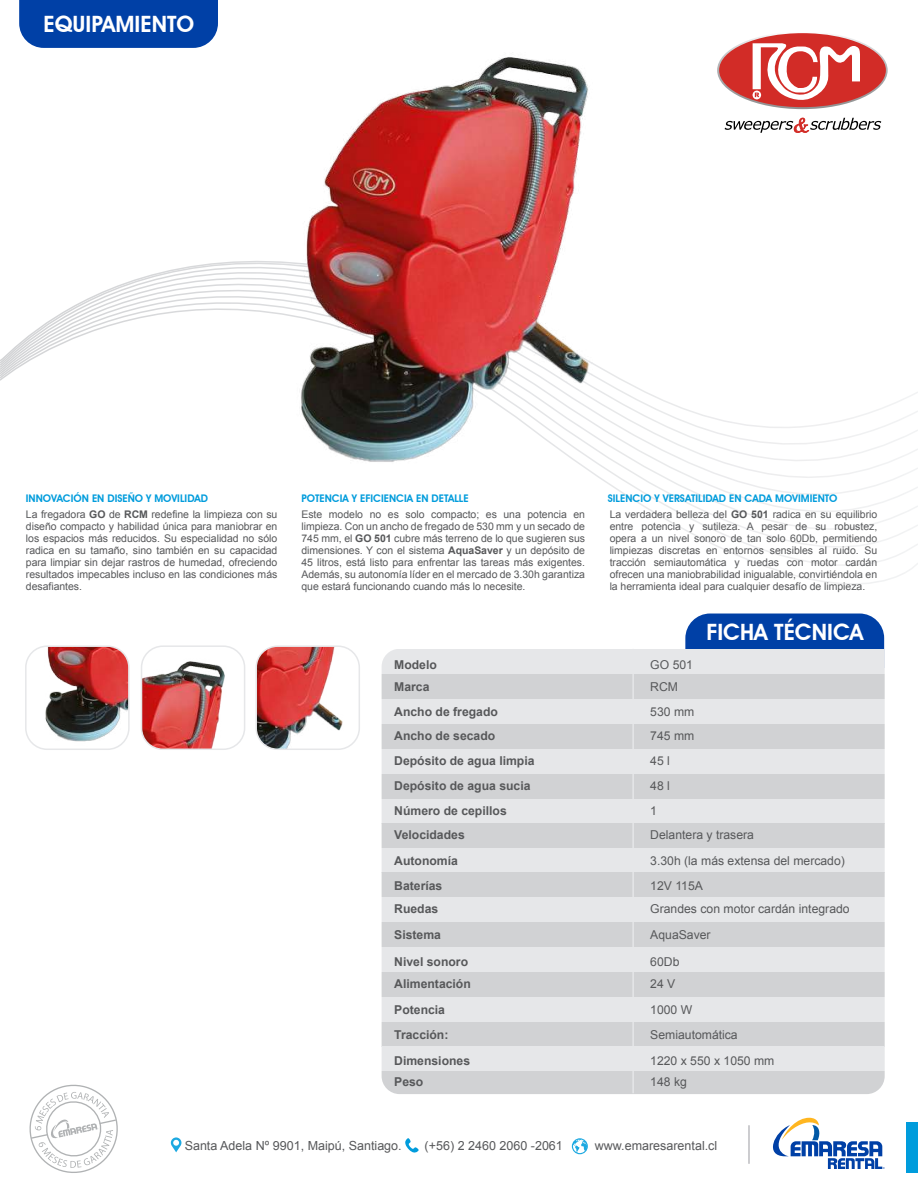
<style>
.page{position:relative;width:918px;height:1188px;background:#fff}
.page>*{position:absolute;margin:0;border:0;box-sizing:border-box;transform-origin:0 0}
.t1{font:600 22.5px "Avant Garde IT Cby BT";color:#fff}
.t2{font:12.6px "Arial";color:#57585a}
.t3{font:700 12.15px/24.8px "Arial";color:#57585a}
.t4{font:12.15px/24.8px "Arial";color:#57585a}
.t5{font:10.5px/12px "Arial";letter-spacing:-.005em;color:#57585a;text-align:justify}
.t6{font:600 10.5px "Avant Garde IT Cby BT";color:#009cdc}
.s1{font-weight:700}
</style>
<div class="page">
<svg style="left:0;top:263px;width:918px;height:386px"></svg>
<svg style="left:773px;top:1118px;width:112px;height:51px"></svg>
<div style="left:906px;top:1122px;width:12px;height:51px;background:#009cdc"></div>
<svg style="left:405px;top:1138px;width:14px;height:15px"></svg>
<svg style="left:572px;top:1138px;width:16px;height:16px"></svg>
<svg style="left:171px;top:1137px;width:10px;height:15px"></svg>
<hr style="left:748px;top:1125px;width:2px;height:39px;background:#bcbdc0">
<svg style="left:29px;top:1085px;width:89px;height:88px"></svg>
<svg style="left:717px;top:33px;width:171px;height:76px"></svg>
<svg style="left:725px;top:117px;width:156px;height:16px"></svg>
<div style="left:19px;top:0;width:199px;height:48px;background:#0040a6"></div>
<div style="left:685px;top:614px;width:199px;height:35px;background:#0040a6"></div>
<div style="left:382px;top:649px;width:503px;height:25px;background:#e6e7e9"></div>
<div style="left:382px;top:674px;width:503px;height:25px;background:#d1d2d4"></div>
<div style="left:382px;top:699px;width:503px;height:24px;background:#e6e7e9"></div>
<div style="left:382px;top:724px;width:503px;height:24px;background:#d1d2d4"></div>
<div style="left:382px;top:749px;width:503px;height:24px;background:#e6e7e9"></div>
<div style="left:382px;top:774px;width:503px;height:24px;background:#d1d2d4"></div>
<div style="left:382px;top:799px;width:503px;height:24px;background:#e6e7e9"></div>
<div style="left:382px;top:824px;width:503px;height:24px;background:#d1d2d4"></div>
<div style="left:382px;top:849px;width:503px;height:24px;background:#e6e7e9"></div>
<div style="left:382px;top:873px;width:503px;height:24px;background:#d1d2d4"></div>
<div style="left:382px;top:898px;width:503px;height:24px;background:#e6e7e9"></div>
<div style="left:382px;top:923px;width:503px;height:24px;background:#d1d2d4"></div>
<div style="left:382px;top:947px;width:503px;height:25px;background:#e6e7e9"></div>
<div style="left:382px;top:972px;width:503px;height:25px;background:#d1d2d4"></div>
<div style="left:382px;top:1022px;width:503px;height:25px;background:#d1d2d4"></div>
<div style="left:382px;top:997px;width:503px;height:25px;background:#e6e7e9"></div>
<div style="left:382px;top:1071px;width:503px;height:23px;background:#d1d2d4"></div>
<div style="left:382px;top:1047px;width:503px;height:24px;background:#e6e7e9"></div>
<hr style="left:632px;top:649px;width:2px;height:444px;background:#e6e7e9">
<img style="left:26px;top:646px;width:103px;height:101px">
<div style="left:25px;top:645px;width:105px;height:105px;border:2px solid #e6e7e9;border-radius:21px"></div>
<img style="left:142px;top:647px;width:103px;height:100px">
<div style="left:141px;top:645px;width:104px;height:105px;border:2px solid #e6e7e9;border-radius:21px"></div>
<img style="left:256px;top:646px;width:103px;height:101px">
<div style="left:255px;top:645px;width:105px;height:105px;border:2px solid #e6e7e9;border-radius:21px"></div>
<img style="left:209px;top:26px;width:472px;height:472px">
<h1 class="t1" style="left:44px;top:11px;width:152px">EQUIPAMIENTO</h1>
<p class="t6" style="left:26px;top:492px;width:183px">INNOVACIÓN EN DISEÑO Y MOVILIDAD</p>
<p class="t6" style="left:301px;top:492px;width:169px">POTENCIA Y EFICIENCIA EN DETALLE</p>
<p class="t6" style="left:608px;top:492px;width:231px">SILENCIO Y VERSATILIDAD EN CADA MOVIMIENTO</p>
<p class="t5" style="left:26px;top:508px;width:253px">La fregadora <span class="s1">GO</span> de <span class="s1">RCM</span> redefine la limpieza con su diseño compacto y habilidad única para maniobrar en los espacios más reducidos. Su especialidad no sólo radica en su tamaño, sino también en su capacidad para limpiar sin dejar rastros de humedad, ofreciendo resultados impecables incluso en las condiciones más desafiantes.</p>
<p class="t5" style="left:301px;top:508px;width:285px">Este modelo no es solo compacto; es una potencia en limpieza. Con un ancho de fregado de 530 mm y un secado de 745 mm, el <span class="s1">GO 501</span> cubre más terreno de lo que sugieren sus dimensiones. Y con el sistema <span class="s1">AquaSaver</span> y un depósito de 45 litros, está listo para enfrentar las tareas más exigentes.<br>Además, su autonomía líder en el mercado de 3.30h garantiza que estará funcionando cuando más lo necesite.</p>
<p class="t5" style="left:610px;top:508px;width:269px">La verdadera belleza del <span class="s1">GO 501</span> radica en su equilibrio entre potencia y sutileza. A pesar de su robustez, opera a un nivel sonoro de tan solo 60Db, permitiendo limpiezas discretas en entornos sensibles al ruido. Su tracción semiautomática y ruedas con motor cardán ofrecen una maniobrabilidad inigualable, convirtiéndola en la herramienta ideal para cualquier desafío de limpieza.</p>
<p class="t3" style="left:394px;top:654px;width:44px;line-height:22.2px">Modelo<br>Marca</p>
<p class="t3" style="left:394px;top:700px;width:142px">Ancho de fregado<br>Ancho de secado<br>Depósito de agua limpia<br>Depósito de agua sucia<br>Número de cepillos</p>
<p class="t3" style="left:394px;top:823px;width:72px">Velocidades</p>
<h1 class="t1" style="left:707px;top:618px;width:158px">FICHA TÉCNICA</h1>
<p class="t4" style="left:650px;top:654px;width:44px;line-height:22.2px">GO 501<br>RCM</p>
<p class="t4" style="left:650px;top:699px;width:46px">530 mm<br>745 mm<br>45 l<br>48 l<br>1</p>
<p class="t4" style="left:650px;top:822px;width:105px">Delantera y trasera</p>
<p class="t3" style="left:394px;top:848px;width:65px">Autonomía</p>
<p class="t4" style="left:650px;top:848px;width:196px">3.30h (la más extensa del mercado)</p>
<p class="t3" style="left:394px;top:874px;width:50px;line-height:23.7px">Baterías<br>Ruedas</p>
<p class="t4" style="left:650px;top:874px;width:201px;line-height:23.7px">12V 115A<br>Grandes con motor cardán integrado</p>
<p class="t3" style="left:394px;top:923px;width:48px">Sistema</p>
<p class="t4" style="left:650px;top:922px;width:62px">AquaSaver</p>
<p class="t3" style="left:394px;top:950px;width:75px">Nivel sonoro</p>
<p class="t3" style="left:394px;top:998px;width:52px">Potencia</p>
<p class="t4" style="left:650px;top:950px;width:31px">60Db</p>
<p class="t3" style="left:394px;top:972px;width:78px">Alimentación</p>
<p class="t4" style="left:650px;top:971px;width:44px;line-height:25.7px">24 V<br>1000 W</p>
<p class="t3" style="left:394px;top:1023px;width:56px">Tracción:</p>
<p class="t4" style="left:650px;top:1023px;width:89px">Semiautomática</p>
<p class="t3" style="left:394px;top:1048px;width:77px">Dimensiones</p>
<p class="t4" style="left:650px;top:1048px;width:126px">1220 x 550 x 1050 mm</p>
<p class="t3" style="left:394px;top:1070px;width:31px">Peso</p>
<p class="t4" style="left:650px;top:1069px;width:38px">148 kg</p>
<p class="t2" style="left:185px;top:1137px;width:219px">Santa Adela Nº 9901, Maipú, Santiago.</p>
<p class="t2" style="left:425px;top:1137px;width:140px">(+56) 2 2460 2060 -2061</p>
<p class="t2" style="left:595px;top:1137px;width:124px">www.emaresarental.cl</p>
</div>
